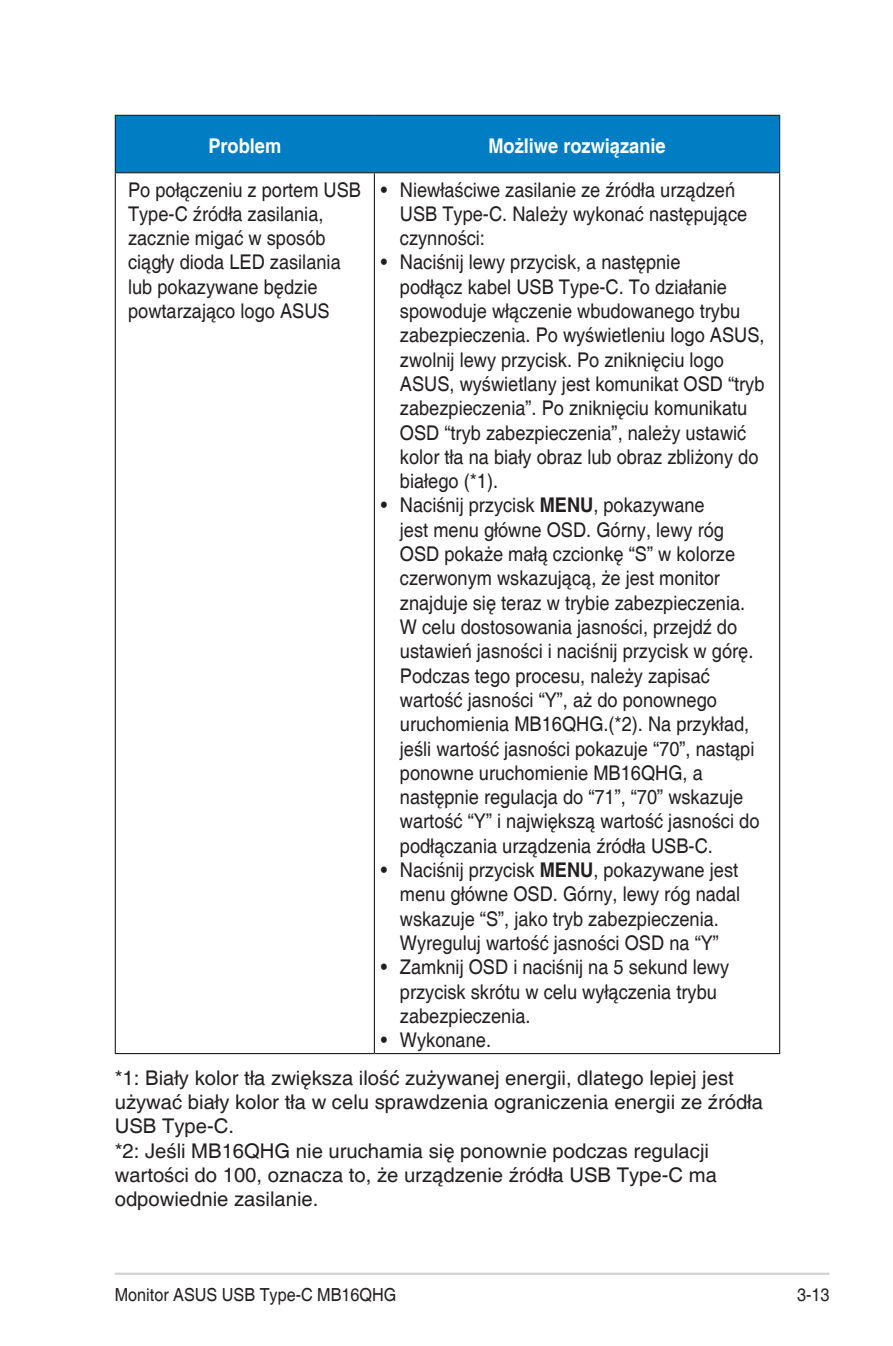
<style>
.page{position:relative;width:893px;height:1346px;background:#fff}
.page>*{position:absolute;margin:0;border:0;box-sizing:border-box;transform-origin:0 0}
.Table_Text_-new{font:20.25px/24.3px "Helvetica";color:#231f20;scale:.9 1}
.Table_Text_-new-2{font:20.25px/24.3px "Helvetica";color:#231f20}
.Table_Text_-new-3{font:700 20.25px "Helvetica";color:#fff;scale:.9 1}
.t1{font:18px "Helvetica";color:#231f20;scale:.9 1}
.s1{font-weight:700}
</style>
<div class="page">
<hr style="left:115px;top:1272px;width:714px;height:3px;background:#d1d2d4">
<div style="left:116px;top:116px;width:663px;height:56px;background:#007dc3"></div>
<hr style="left:115px;top:116px;width:1px;height:56px;background:#231f20">
<hr style="left:779px;top:116px;width:1px;height:56px;background:#231f20">
<hr style="left:115px;top:115px;width:259px;height:1px;background:#231f20">
<hr style="left:374px;top:115px;width:406px;height:1px;background:#231f20">
<hr style="left:115px;top:173px;width:1px;height:880px;background:#231f20">
<hr style="left:115px;top:172px;width:259px;height:1px;background:#231f20">
<hr style="left:115px;top:1053px;width:259px;height:1px;background:#231f20">
<hr style="left:374px;top:173px;width:1px;height:880px;background:#231f20">
<hr style="left:779px;top:173px;width:1px;height:880px;background:#231f20">
<hr style="left:374px;top:172px;width:406px;height:1px;background:#231f20">
<hr style="left:374px;top:1053px;width:406px;height:1px;background:#231f20">
<p class="Table_Text_-new-3" style="left:208px;top:133px;width:83px">Problem</p>
<p class="Table_Text_-new-3" style="left:488px;top:133px;width:198px">Możliwe rozwiązanie</p>
<p class="Table_Text_-new" style="left:128px;top:178px;width:260px">Po połączeniu z portem USB<br>Type-C źródła zasilania, zacznie migać w sposób ciągły dioda LED zasilania lub pokazywane będzie powtarzająco logo ASUS</p>
<p class="Table_Text_-new" style="left:400px;top:178px;width:388px;text-indent:-19px">• Niewłaściwe zasilanie ze źródła urządzeń<br>USB Type-C. Należy wykonać następujące czynności:</p>
<p class="Table_Text_-new" style="left:400px;top:251px;width:407px;text-indent:-19px">• Naciśnij lewy przycisk, a następnie<br>podłącz kabel USB Type-C. To działanie spowoduje włączenie wbudowanego trybu zabezpieczenia. Po wyświetleniu logo ASUS, zwolnij lewy przycisk. Po zniknięciu logo ASUS, wyświetlany jest komunikat OSD “tryb zabezpieczenia”. Po zniknięciu komunikatu OSD “tryb zabezpieczenia”, należy ustawić kolor tła na biały obraz lub obraz zbliżony do białego (*1).</p>
<p class="Table_Text_-new" style="left:400px;top:494px;width:401px;text-indent:-19px">• Naciśnij przycisk <span class="s1">MENU</span>, pokazywane<br>jest menu główne OSD. Górny, lewy róg OSD pokaże małą czcionkę “S” w kolorze czerwonym wskazującą, że jest monitor znajduje się teraz w trybie zabezpieczenia.<br>W celu dostosowania jasności, przejdź do ustawień jasności i naciśnij przycisk w górę.<br>Podczas tego procesu, należy zapisać wartość jasności “Y”, aż do ponownego uruchomienia MB16QHG.(*2). Na przykład, jeśli wartość jasności pokazuje “70”, nastąpi ponowne uruchomienie MB16QHG, a następnie regulacja do “71”, “70” wskazuje wartość “Y” i największą wartość jasności do podłączania urządzenia źródła USB-C.</p>
<p class="Table_Text_-new" style="left:400px;top:858px;width:380px;text-indent:-19px">• Naciśnij przycisk <span class="s1">MENU</span>, pokazywane jest menu główne OSD. Górny, lewy róg nadal wskazuje “S”, jako tryb zabezpieczenia.<br>Wyreguluj wartość jasności OSD na “Y”</p>
<p class="Table_Text_-new" style="left:400px;top:956px;width:367px;text-indent:-19px">• Zamknij OSD i naciśnij na 5 sekund lewy przycisk skrótu w celu wyłączenia trybu zabezpieczenia.</p>
<p class="Table_Text_-new" style="left:381px;top:1028px;width:124px">• Wykonane.</p>
<p class="Table_Text_-new-2" style="left:115px;top:1066px;width:650px">*1: Biały kolor tła zwiększa ilość zużywanej energii, dlatego lepiej jest używać biały kolor tła w celu sprawdzenia ograniczenia energii ze źródła<br>USB Type-C.</p>
<p class="Table_Text_-new-2" style="left:115px;top:1139px;width:604px">*2: Jeśli MB16QHG nie uruchamia się ponownie podczas regulacji wartości do 100, oznacza to, że urządzenie źródła USB Type-C ma odpowiednie zasilanie.</p>
<p class="t1" style="left:115px;top:1284px;width:315px">Monitor ASUS USB Type-C MB16QHG</p>
<p class="t1" style="left:797px;top:1284px;width:38px">3-13</p>
</div>
